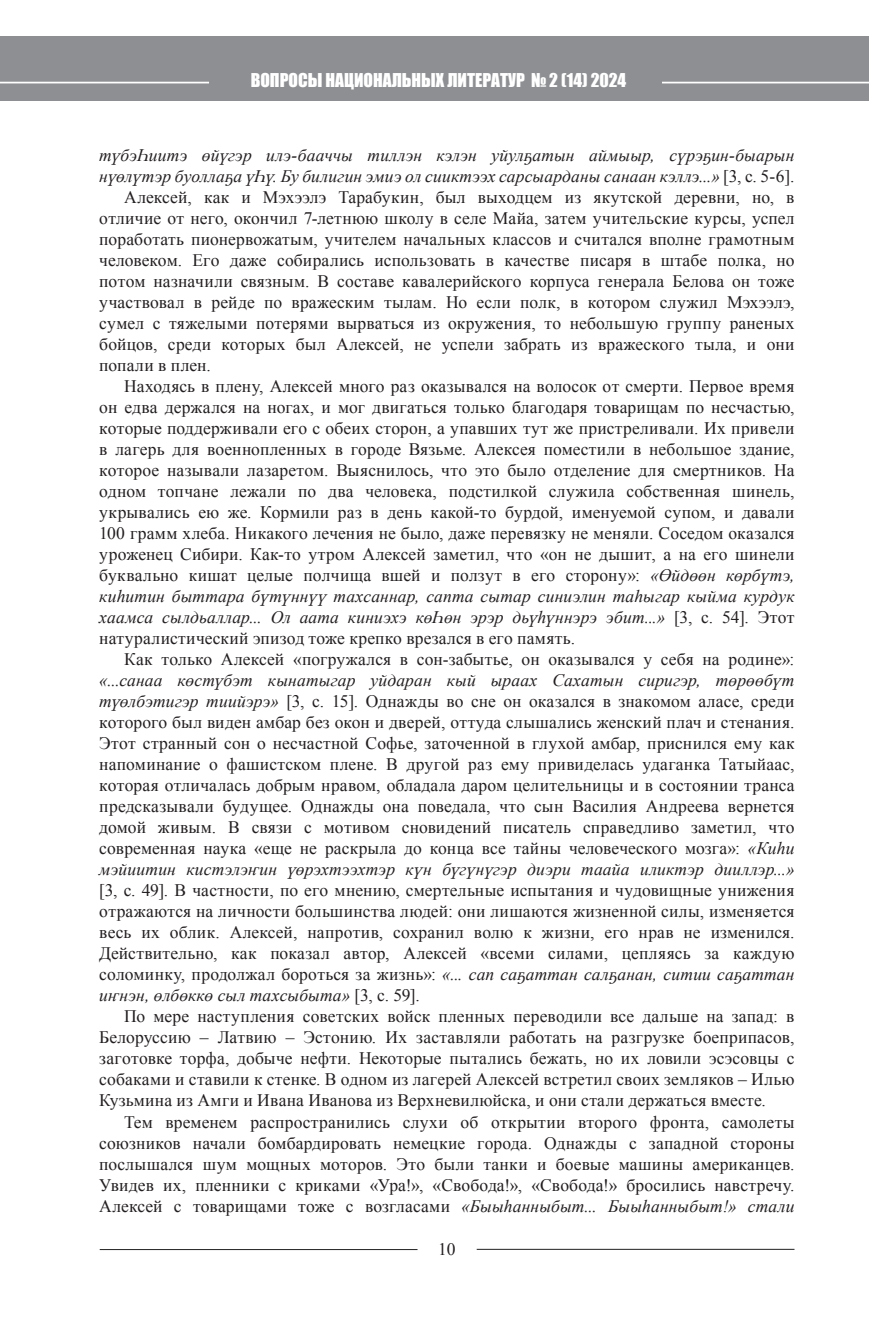
<style>
.page{position:relative;width:869px;height:1340px;background:#fff}
.page>*{position:absolute;margin:0;border:0;box-sizing:border-box;transform-origin:0 0}
.t1{font:17.5px/21px "Times New Roman";letter-spacing:.01em;color:#231f20;text-align:justify}
.t2{font:italic 17.5px "Times New Roman";letter-spacing:.01em;color:#231f20}
.t3{font:17.5px "Impact";color:#fff}
.s1{font-style:normal}
.s2{font-style:italic}
</style>
<div class="page">
<div style="left:0;top:36px;width:868px;height:64px;background:#8d8f92"></div>
<hr style="left:0;top:82px;width:209px;height:1px;background:#fff">
<hr style="left:661px;top:82px;width:207px;height:1px;background:#fff">
<hr style="left:476px;top:1248px;width:318px;height:1px;background:#231f20">
<hr style="left:100px;top:1249px;width:317px;height:1px;background:#231f20">
<p class="t3" style="left:251px;top:66px;width:376px">ВОПРОСЫ НАЦИОНАЛЬНЫХ ЛИТЕРАТУР № 2 (14) 2024</p>
<p class="t2" style="left:99px;top:143px;width:696px">түбэҺиитэ өйүгэр илэ-бааччы тиллэн кэлэн уйулҕатын аймыыр, сүрэҕин-быарын</p>
<p class="t2" style="left:99px;top:164px;width:696px">нүөлүтэр буоллаҕа үҺү. Бу билигин эмиэ ол сииктээх сарсыарданы санаан кэллэ...» <span class="s1">[3, c. 5-6].</span></p>
<p class="t1" style="left:124px;top:186px;width:671px">Алексей, как и Мэхээлэ Тарабукин, был выходцем из якутской деревни, но, в</p>
<p class="t1" style="left:99px;top:207px;width:696px">отличие от него, окончил 7-летнюю школу в селе Майа, затем учительские курсы, успел</p>
<p class="t1" style="left:99px;top:228px;width:696px">поработать пионервожатым, учителем начальных классов и считался вполне грамотным</p>
<p class="t1" style="left:99px;top:249px;width:696px">человеком. Его даже собирались использовать в качестве писаря в штабе полка, но</p>
<p class="t1" style="left:99px;top:270px;width:696px">потом назначили связным. В составе кавалерийского корпуса генерала Белова он тоже</p>
<p class="t1" style="left:99px;top:291px;width:696px">участвовал в рейде по вражеским тылам. Но если полк, в котором служил Мэхээлэ,</p>
<p class="t1" style="left:99px;top:312px;width:696px">сумел с тяжелыми потерями вырваться из окружения, то небольшую группу раненых</p>
<p class="t1" style="left:99px;top:333px;width:696px">бойцов, среди которых был Алексей, не успели забрать из вражеского тыла, и они</p>
<p class="t1" style="left:99px;top:354px;width:113px">попали в плен.</p>
<p class="t1" style="left:124px;top:375px;width:671px">Находясь в плену, Алексей много раз оказывался на волосок от смерти. Первое время</p>
<p class="t1" style="left:99px;top:396px;width:696px">он едва держался на ногах, и мог двигаться только благодаря товарищам по несчастью,</p>
<p class="t1" style="left:99px;top:417px;width:696px">которые поддерживали его с обеих сторон, а упавших тут же пристреливали. Их привели</p>
<p class="t1" style="left:99px;top:438px;width:696px">в лагерь для военнопленных в городе Вязьме. Алексея поместили в небольшое здание,</p>
<p class="t1" style="left:99px;top:459px;width:696px">которое называли лазаретом. Выяснилось, что это было отделение для смертников. На</p>
<p class="t1" style="left:99px;top:480px;width:696px">одном топчане лежали по два человека, подстилкой служила собственная шинель,</p>
<p class="t1" style="left:99px;top:501px;width:696px">укрывались ею же. Кормили раз в день какой-то бурдой, именуемой супом, и давали</p>
<p class="t1" style="left:99px;top:522px;width:696px">100 грамм хлеба. Никакого лечения не было, даже перевязку не меняли. Соседом оказался</p>
<p class="t1" style="left:99px;top:543px;width:696px">уроженец Сибири. Как-то утром Алексей заметил, что «он не дышит, а на его шинели</p>
<p class="t1" style="left:99px;top:564px;width:696px">буквально кишат целые полчища вшей и ползут в его сторону»: <span class="s2">«Өйдөөн көрбүтэ,</span></p>
<p class="t2" style="left:99px;top:584px;width:696px">киһитин быттара бүтүннүү тахсаннар, сапта сытар синиэлин таһыгар кыйма курдук</p>
<p class="t2" style="left:99px;top:605px;width:696px">хаамса сылдьаллар... Ол аата киниэхэ көҺөн эрэр дьүһүннэрэ эбит...» <span class="s1">[3, c. 54]. Этот</span></p>
<p class="t1" style="left:99px;top:627px;width:477px">натуралистический эпизод тоже крепко врезался в его память.</p>
<p class="t1" style="left:124px;top:648px;width:671px">Как только Алексей «погружался в сон-забытье, он оказывался у себя на родине»:</p>
<p class="t1" style="left:99px;top:669px;width:696px"><span class="s2">«...санаа көстүбэт кынатыгар уйдаран кый ыраах Сахатын сиригэр, төрөөбүт түөлбэтигэр тиийэрэ»</span> [3, c. 15]. Однажды во сне он оказался в знакомом аласе, среди которого был виден амбар без окон и дверей, оттуда слышались женский плач и стенания.<br>Этот странный сон о несчастной Софье, заточенной в глухой амбар, приснился ему как напоминание о фашистском плене. В другой раз ему привиделась удаганка Татыйаас, которая отличалась добрым нравом, обладала даром целительницы и в состоянии транса предсказывали будущее. Однажды она поведала, что сын Василия Андреева вернется домой живым. В связи с мотивом сновидений писатель справедливо заметил, что современная наука «еще не раскрыла до конца все тайны человеческого мозга»: <span class="s2">«Киһи мэйиитин кистэлэҥин үөрэхтээхтэр күн бүгүнүгэр диэри таайа иликтэр дииллэр...»</span></p>
<p class="t1" style="left:99px;top:879px;width:696px">[3, c. 49]. В частности, по его мнению, смертельные испытания и чудовищные унижения отражаются на личности большинства людей: они лишаются жизненной силы, изменяется весь их облик. Алексей, напротив, сохранил волю к жизни, его нрав не изменился.<br>Действительно, как показал автор, Алексей «всеми силами, цепляясь за каждую соломинку, продолжал бороться за жизнь»: <span class="s2">«... сап саҕаттан салҕанан, ситии саҕаттан иҥнэн, өлбөккө сыл тахсыбыта»</span> [3, c. 59].</p>
<p class="t1" style="left:99px;top:1005px;width:696px;text-indent:25px">По мере наступления советских войск пленных переводили все дальше на запад: в Белоруссию – Латвию – Эстонию. Их заставляли работать на разгрузке боеприпасов, заготовке торфа, добыче нефти. Некоторые пытались бежать, но их ловили эсэсовцы с собаками и ставили к стенке. В одном из лагерей Алексей встретил своих земляков – Илью Кузьмина из Амги и Ивана Иванова из Верхневилюйска, и они стали держаться вместе.</p>
<p class="t1" style="left:99px;top:1110px;width:696px;text-indent:25px">Тем временем распространились слухи об открытии второго фронта, самолеты союзников начали бомбардировать немецкие города. Однажды с западной стороны послышался шум мощных моторов. Это были танки и боевые машины американцев.<br>Увидев их, пленники с криками «Ура!», «Свобода!», «Свобода!» бросились навстречу.<br>Алексей с товарищами тоже с возгласами <span class="s2">«Быыһанныбыт... Быыһанныбыт!» стали</span></p>
<p class="t1" style="left:438px;top:1238px;width:19px">10</p>
</div>
